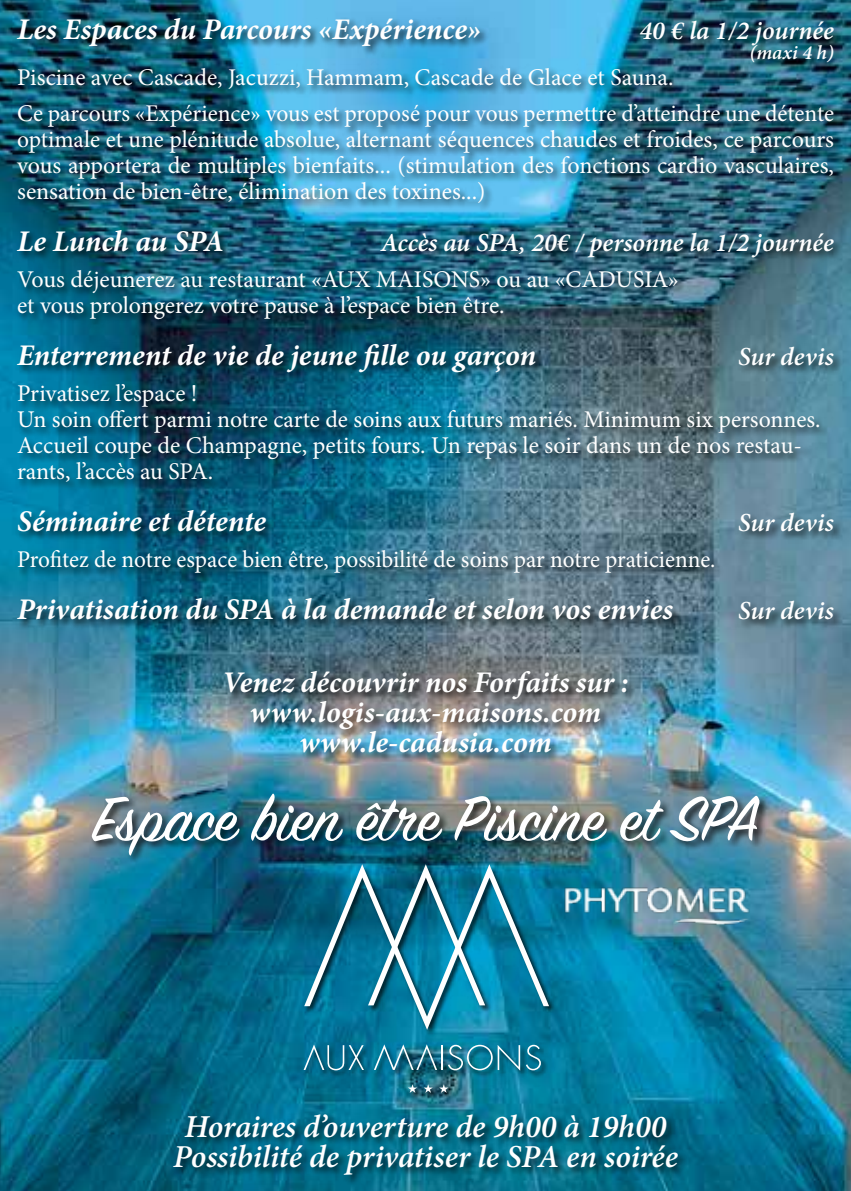
<style>
.page{position:relative;width:851px;height:1191px;background:#fff}
.page>*{position:absolute;margin:0;border:0;box-sizing:border-box;transform-origin:0 0}
.t1{font:70px "Sign Painter House Script";color:#fff}
.t2{font:italic 600 32px/30px "Minion Pro";letter-spacing:-.005em;color:#fff;text-align:center}
.t3{font:italic 700 30px/30px "Minion Pro";letter-spacing:-.005em;color:#fff;text-align:center}
.t4{font:italic 600 26px "Minion Pro";letter-spacing:-.005em;color:#fff}
.t5{font:24px/26px "Minion Pro";color:#fff}
.t6{font:italic 600 20px "Minion Pro";color:#fff}
</style>
<div class="page">
<img style="left:0;top:0;width:850px;height:1191px">
<div style="left:171px;top:1111px;width:516px;height:73px;background:#000;opacity:.75"></div>
<div style="left:302px;top:863px;width:253px;height:236px;background:#000;opacity:.75"></div>
<svg style="left:303px;top:1044px;width:61px;height:26px;background:#2b7e9a"></svg>
<svg style="left:374px;top:1044px;width:68px;height:26px;background:#32829a"></svg>
<svg style="left:408px;top:1084px;width:9px;height:8px"></svg>
<svg style="left:423px;top:1084px;width:9px;height:8px"></svg>
<svg style="left:439px;top:1084px;width:9px;height:8px"></svg>
<svg style="left:304px;top:864px;width:245px;height:165px;background:#1f81a0"></svg>
<svg style="left:448px;top:1044px;width:93px;height:26px;background:#3189a1"></svg>
<div style="left:90px;top:791px;width:679px;height:73px;background:#000;opacity:.75"></div>
<div style="left:15px;top:16px;width:828px;height:613px;background:#000;opacity:.75"></div>
<div style="left:224px;top:669px;width:413px;height:93px;background:#000;opacity:.75"></div>
<img style="left:563px;top:886px;width:187px;height:40px">
<p class="t3" style="left:17px;top:14px;width:465px">Les Espaces du Parcours «Expérience»</p>
<p class="t4" style="left:639px;top:12px;width:196px">40 € la 1/2 journée</p>
<p class="t6" style="left:749px;top:38px;width:86px">(maxi 4 h)</p>
<p class="t5" style="left:17px;top:59px;width:818px;line-height:36px">Piscine avec Cascade, Jacuzzi, Hammam, Cascade de Glace et Sauna.<br>Ce parcours «Expérience» vous est proposé pour vous permettre d’atteindre une détente</p>
<p class="t5" style="left:17px;top:126px;width:818px;text-align:justify">optimale et une plénitude absolue, alternant séquences chaudes et froides, ce parcours vous apportera de multiples bienfaits... (stimulation des fonctions cardio vasculaires, sensation de bien-être, élimination des toxines...)</p>
<p class="t3" style="left:17px;top:226px;width:208px">Le Lunch au SPA</p>
<p class="t4" style="left:381px;top:224px;width:454px">Accès au SPA, 20€ / personne la 1/2 journée</p>
<p class="t5" style="left:17px;top:266px;width:663px">Vous déjeunerez au restaurant «AUX MAISONS» ou au «CADUSIA» et vous prolongerez votre pause à l’espace bien être.</p>
<p class="t3" style="left:17px;top:340px;width:521px">Enterrement de vie de jeune fille ou garçon</p>
<p class="t4" style="left:738px;top:338px;width:97px">Sur devis</p>
<p class="t5" style="left:17px;top:380px;width:805px">Privatisez l’espace !<br>Un soin offert parmi notre carte de soins aux futurs mariés. Minimum six personnes.<br>Accueil coupe de Champagne, petits fours. Un repas le soir dans un de nos restau&shy;rants, l’accès au SPA.</p>
<p class="t3" style="left:17px;top:506px;width:250px">Séminaire et détente</p>
<p class="t4" style="left:738px;top:504px;width:97px">Sur devis</p>
<p class="t5" style="left:17px;top:546px;width:699px">Profitez de notre espace bien être, possibilité de soins par notre praticienne.</p>
<p class="t3" style="left:17px;top:594px;width:657px">Privatisation du SPA à la demande et selon vos envies</p>
<p class="t4" style="left:738px;top:592px;width:97px">Sur devis</p>
<p class="t3" style="left:222px;top:667px;width:408px">Venez découvrir nos Forfaits sur : www.logis-aux-maisons.com www.le-cadusia.com</p>
<h1 class="t1" style="left:93px;top:776px;width:666px">Espace bien être Piscine et SPA</h1>
<h2 class="t2" style="left:173px;top:1111px;width:506px">Horaires d’ouverture de 9h00 à 19h00<br>Possibilité de privatiser le SPA en soirée</h2>
</div>
